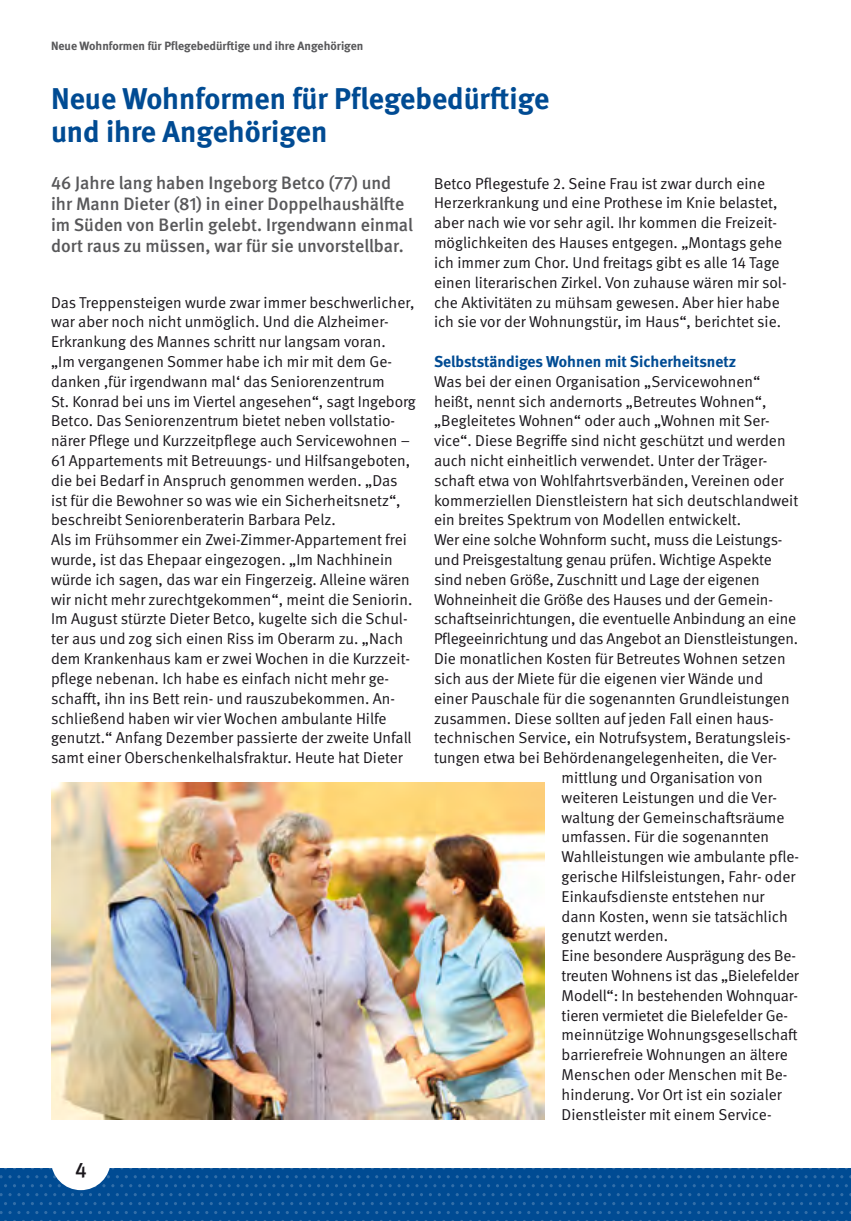
<style>
.page{position:relative;width:851px;height:1221px;background:#fff}
.page>*{position:absolute;margin:0;border:0;box-sizing:border-box;transform-origin:0 0}
.t1{font:700 30px/33px "DGUV Meta";color:#004b93}
.t2{font:500 21px "DGUV Meta";color:#1a171c}
.t3{font:500 18px/21px "DGUV Meta";color:#58585a}
.t4{font:15.75px/19.8px "DGUV Meta";color:#1a171c}
.t5{font:700 15.75px "DGUV Meta";color:#004b93}
.t6{font:700 12px "DGUV Meta";color:#58585a}
</style>
<div class="page">
<div style="left:0;top:1167px;width:850px;height:53px;background:#004b93"></div>
<svg style="left:639px;top:1167px;width:38px;height:2px"></svg>
<svg style="left:496px;top:1167px;width:38px;height:2px"></svg>
<svg style="left:353px;top:1167px;width:38px;height:2px"></svg>
<svg style="left:210px;top:1167px;width:38px;height:2px"></svg>
<svg style="left:339px;top:1175px;width:374px;height:38px"></svg>
<svg style="left:0;top:1175px;width:338px;height:38px"></svg>
<svg style="left:791px;top:1167px;width:38px;height:2px"></svg>
<svg style="left:715px;top:1175px;width:135px;height:38px"></svg>
<div style="left:51px;top:1130px;width:60px;height:59px;background:#fff;border-radius:50%"></div>
<img style="left:51px;top:783px;width:493px;height:336px">
<p class="t6" style="left:51px;top:39px;width:314px">Neue Wohnformen für Pflegebedürftige und ihre Angehörigen</p>
<h1 class="t1" style="left:51px;top:83px;width:499px">Neue Wohnformen für Pflegebedürftige und ihre Angehörigen</h1>
<p class="t3" style="left:51px;top:172px;width:363px">46 Jahre lang haben Ingeborg Betco (77) und ihr Mann Dieter (81) in einer Doppelhaushälfte im Süden von Berlin gelebt. Irgendwann einmal dort raus zu müssen, war für sie unvorstellbar.</p>
<p class="t4" style="left:434px;top:174px;width:354px">Betco Pflegestufe 2. Seine Frau ist zwar durch eine Herzerkrankung und eine Prothese im Knie belastet, aber nach wie vor sehr agil. Ihr kommen die Freizeit&shy;möglichkeiten des Hauses entgegen. „Montags gehe ich immer zum Chor. Und freitags gibt es alle 14 Tage einen literarischen Zirkel. Von zuhause wären mir sol&shy;che Aktivitäten zu mühsam gewesen. Aber hier habe ich sie vor der Wohnungstür, im Haus“, berichtet sie.</p>
<p class="t5" style="left:434px;top:352px;width:303px">Selbstständiges Wohnen mit Sicherheitsnetz</p>
<p class="t4" style="left:434px;top:372px;width:328px">Was bei der einen Organisation „Servicewohnen“</p>
<p class="t4" style="left:434px;top:391px;width:334px">heißt, nennt sich andernorts „Betreutes Wohnen“,</p>
<p class="t4" style="left:434px;top:411px;width:337px">„Begleitetes Wohnen“ oder auch „Wohnen mit Ser-</p>
<p class="t4" style="left:434px;top:431px;width:353px">vice“. Diese Begriffe sind nicht geschützt und werden</p>
<p class="t4" style="left:434px;top:451px;width:335px">auch nicht einheitlich verwendet. Unter der Träger-</p>
<p class="t4" style="left:434px;top:471px;width:351px">schaft etwa von Wohlfahrtsverbänden, Vereinen oder</p>
<p class="t4" style="left:434px;top:490px;width:365px">kommerziellen Dienstleistern hat sich deutschlandweit</p>
<p class="t4" style="left:434px;top:510px;width:308px">ein breites Spektrum von Modellen entwickelt.</p>
<p class="t4" style="left:434px;top:530px;width:350px">Wer eine solche Wohnform sucht, muss die Leistungs-</p>
<p class="t4" style="left:434px;top:550px;width:339px">und Preisgestaltung genau prüfen. Wichtige Aspekte</p>
<p class="t4" style="left:434px;top:570px;width:327px">sind neben Größe, Zuschnitt und Lage der eigenen</p>
<p class="t4" style="left:434px;top:589px;width:340px">Wohneinheit die Größe des Hauses und der Gemein-</p>
<p class="t4" style="left:434px;top:609px;width:363px">schaftseinrichtungen, die eventuelle Anbindung an eine</p>
<p class="t4" style="left:434px;top:629px;width:365px">Pflegeeinrichtung und das Angebot an Dienstleistungen.</p>
<p class="t4" style="left:434px;top:649px;width:353px">Die monatlichen Kosten für Betreutes Wohnen setzen</p>
<p class="t4" style="left:434px;top:669px;width:331px">sich aus der Miete für die eigenen vier Wände und</p>
<p class="t4" style="left:434px;top:688px;width:357px">einer Pauschale für die sogenannten Grundleistungen</p>
<p class="t4" style="left:434px;top:708px;width:341px">zusammen. Diese sollten auf jeden Fall einen haus-</p>
<p class="t4" style="left:434px;top:728px;width:358px">technischen Service, ein Notrufsystem, Beratungsleis-</p>
<p class="t4" style="left:434px;top:748px;width:344px">tungen etwa bei Behördenangelegenheiten, die Ver-</p>
<p class="t4" style="left:561px;top:768px;width:202px">mittlung und Organisation von</p>
<p class="t4" style="left:561px;top:787px;width:217px">weiteren Leistungen und die Ver-</p>
<p class="t4" style="left:561px;top:807px;width:224px">waltung der Gemeinschaftsräume</p>
<p class="t4" style="left:561px;top:827px;width:209px">umfassen. Für die sogenannten</p>
<p class="t4" style="left:561px;top:847px;width:239px">Wahlleistungen wie ambulante pfle-</p>
<p class="t4" style="left:561px;top:867px;width:235px">gerische Hilfsleistungen, Fahr- oder</p>
<p class="t4" style="left:561px;top:886px;width:204px">Einkaufsdienste entstehen nur</p>
<p class="t4" style="left:561px;top:906px;width:227px">dann Kosten, wenn sie tatsächlich</p>
<p class="t4" style="left:561px;top:926px;width:108px">genutzt werden.</p>
<p class="t4" style="left:561px;top:946px;width:236px">Eine besondere Ausprägung des Be-</p>
<p class="t4" style="left:561px;top:965px;width:239px">treuten Wohnens ist das „Bielefelder</p>
<p class="t4" style="left:561px;top:985px;width:238px">Modell“: In bestehenden Wohnquar-</p>
<p class="t4" style="left:561px;top:1005px;width:228px">tieren vermietet die Bielefelder Ge-</p>
<p class="t4" style="left:561px;top:1025px;width:237px">meinnützige Wohnungsgesellschaft</p>
<p class="t4" style="left:561px;top:1045px;width:227px">barrierefreie Wohnungen an ältere</p>
<p class="t4" style="left:561px;top:1064px;width:227px">Menschen oder Menschen mit Be-</p>
<p class="t4" style="left:561px;top:1084px;width:222px">hinderung. Vor Ort ist ein sozialer</p>
<p class="t4" style="left:561px;top:1104px;width:211px">Dienstleister mit einem Service-</p>
<p class="t4" style="left:51px;top:292px;width:366px">Das Treppensteigen wurde zwar immer beschwerlicher, war aber noch nicht unmöglich. Und die Alzheimer-Erkrankung des Mannes schritt nur langsam voran.<br>„Im vergangenen Sommer habe ich mir mit dem Ge&shy;danken ‚für irgendwann mal‘ das Seniorenzentrum<br>St. Konrad bei uns im Viertel angesehen“, sagt Ingeborg Betco. Das Seniorenzentrum bietet neben vollstatio&shy;närer Pflege und Kurzzeitpflege auch Servicewohnen – 61 Appartements mit Betreuungs- und Hilfsangeboten, die bei Bedarf in Anspruch genommen werden. „Das ist für die Bewohner so was wie ein Sicherheitsnetz“, beschreibt Seniorenberaterin Barbara Pelz.<br>Als im Frühsommer ein Zwei-Zimmer-Appartement frei wurde, ist das Ehepaar eingezogen. „Im Nachhinein würde ich sagen, das war ein Fingerzeig. Alleine wären wir nicht mehr zurechtgekommen“, meint die Seniorin.<br>Im August stürzte Dieter Betco, kugelte sich die Schul&shy;ter aus und zog sich einen Riss im Oberarm zu. „Nach dem Krankenhaus kam er zwei Wochen in die Kurzzeit&shy;pflege nebenan. Ich habe es einfach nicht mehr ge&shy;schafft, ihn ins Bett rein- und rauszubekommen. An&shy;schließend haben wir vier Wochen ambulante Hilfe genutzt.“ Anfang Dezember passierte der zweite Unfall samt einer Oberschenkelhalsfraktur. Heute hat Dieter</p>
<h2 class="t2" style="left:75px;top:1157px;width:13px">4</h2>
</div>
